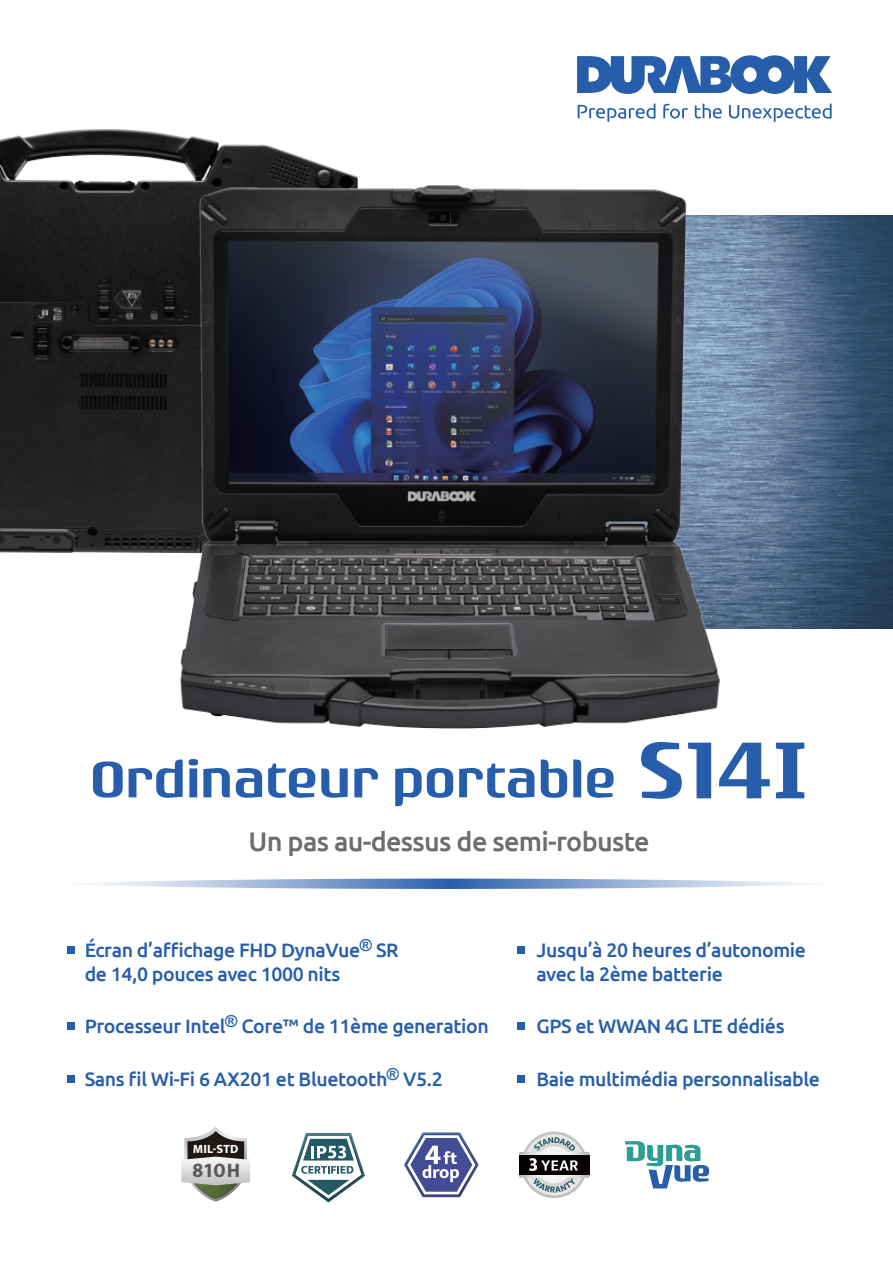
<style>
.page{position:relative;width:893px;height:1263px;background:#fff}
.page>*{position:absolute;margin:0;border:0;box-sizing:border-box;transform-origin:0 0}
.t1{font:500 54px "Rogue Sans Ext W00";color:#275eac}
.t2{font:500 27px "Ubuntu";letter-spacing:-.025em;color:#6c6d70}
.t3{font:800 20.55px "Mukta";color:#595a5c}
.t4{font:500 19.5px/24px "Ubuntu";letter-spacing:-.02em;color:#275eac}
.t5{font:800 12.6px "Mukta";letter-spacing:.01em;color:#fff}
</style>
<div class="page">
<svg style="left:577px;top:55px;width:255px;height:39px"></svg>
<svg style="left:695px;top:104px;width:27px;height:14px"></svg>
<svg style="left:663px;top:104px;width:25px;height:15px"></svg>
<svg style="left:578px;top:104px;width:77px;height:15px"></svg>
<svg style="left:729px;top:104px;width:103px;height:15px"></svg>
<svg style="left:87px;top:878px;width:726px;height:11px"></svg>
<div style="left:67px;top:946px;width:8px;height:8px;background:#275eac"></div>
<div style="left:67px;top:1022px;width:8px;height:8px;background:#275eac"></div>
<div style="left:517px;top:946px;width:8px;height:8px;background:#275eac"></div>
<div style="left:517px;top:1022px;width:8px;height:8px;background:#275eac"></div>
<div style="left:517px;top:1075px;width:8px;height:8px;background:#275eac"></div>
<div style="left:67px;top:1075px;width:8px;height:8px;background:#275eac"></div>
<svg style="left:641px;top:779px;width:41px;height:20px"></svg>
<svg style="left:696px;top:779px;width:15px;height:19px"></svg>
<svg style="left:719px;top:779px;width:51px;height:19px"></svg>
<svg style="left:776px;top:779px;width:28px;height:19px"></svg>
<svg style="left:625px;top:1141px;width:84px;height:47px"></svg>
<svg style="left:404px;top:1132px;width:75px;height:65px"></svg>
<svg style="left:519px;top:1131px;width:70px;height:67px"></svg>
<svg style="left:292px;top:1133px;width:73px;height:69px"></svg>
<svg style="left:181px;top:1127px;width:69px;height:74px"></svg>
<img style="left:0;top:119px;width:893px;height:660px">
<h1 class="t1" style="left:90px;top:747px;width:527px">Ordinateur portable</h1>
<h2 class="t2" style="left:249px;top:824px;width:403px">Un pas au-dessus de semi-robuste</h2>
<p class="t4" style="left:85px;top:937px;width:316px">Écran d’affichage FHD DynaVue<sup>®</sup> SR de 14,0 pouces avec 1000 nits</p>
<p class="t4" style="left:85px;top:1013px;width:406px">Processeur Intel<sup>®</sup> Core™ de 11ème generation</p>
<p class="t4" style="left:536px;top:937px;width:271px">Jusqu’à 20 heures d’autonomie avec la 2ème batterie</p>
<p class="t4" style="left:536px;top:1013px;width:250px">GPS et WWAN 4G LTE dédiés</p>
<p class="t4" style="left:85px;top:1066px;width:360px">Sans fil Wi-Fi 6 AX201 et Bluetooth<sup>®</sup> V5.2</p>
<p class="t4" style="left:536px;top:1066px;width:285px">Baie multimédia personnalisable</p>
<p class="t5" style="left:193px;top:1141px;width:47px">MIL-STD</p>
<p class="t3" style="left:192px;top:1158px;width:49px">810H</p>
</div>
